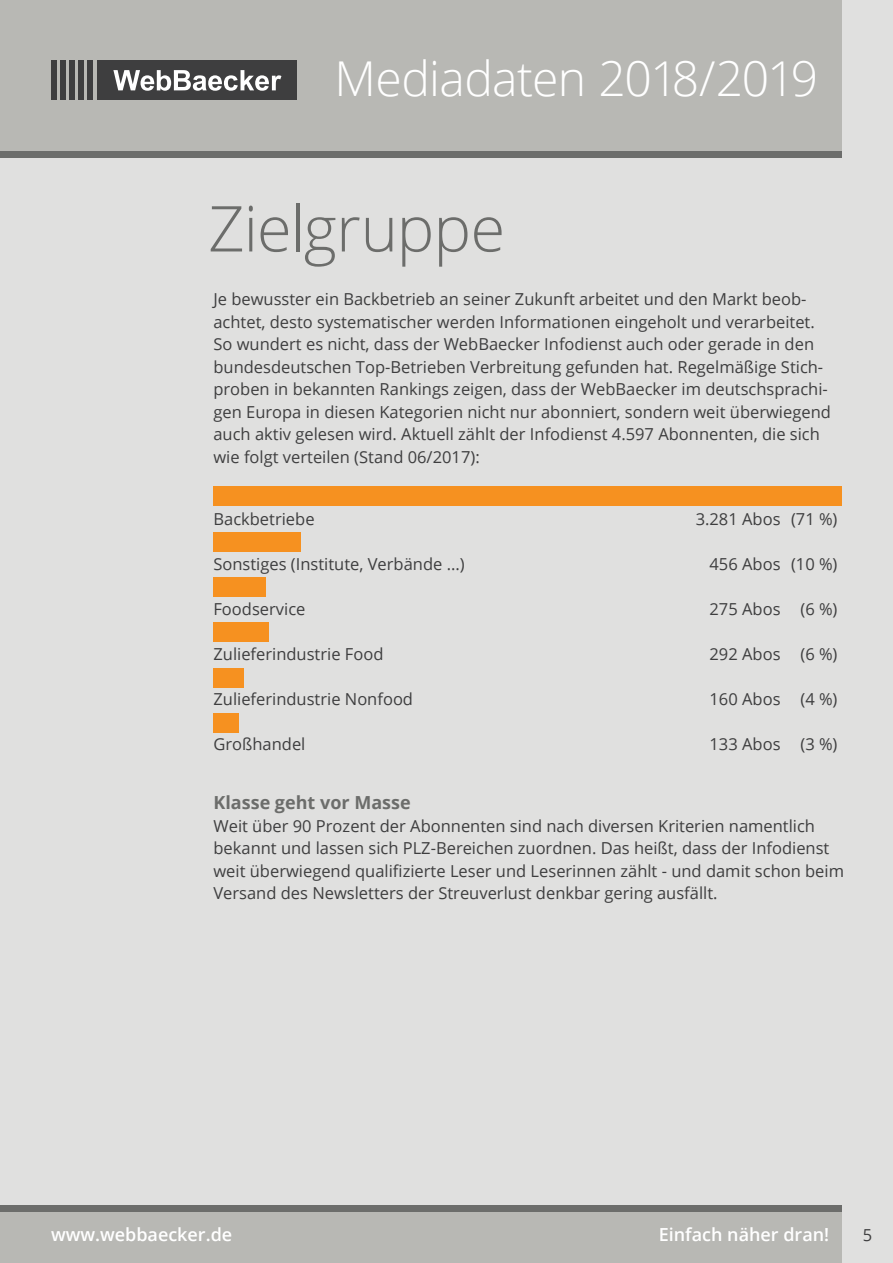
<style>
.page{position:relative;width:893px;height:1263px;background:#e0e0df}
.page>*{position:absolute;margin:0;border:0;box-sizing:border-box;transform-origin:0 0}
.t1{font:300 63.3px "Open Sans";letter-spacing:-.015em;color:#6c6d6b}
.t2{font:300 48px "Open Sans";letter-spacing:-.02em;color:#fff}
.t3{font:600 18px "Open Sans";color:#fff}
.t4{font:700 18px "Open Sans";color:#6c6d6b}
.t5{font:16.5px/22.5px "Open Sans";color:#3e3e3f}
</style>
<div class="page">
<div style="left:0;top:0;width:842px;height:151px;background:#b8b8b4"></div>
<div style="left:0;top:1212px;width:842px;height:51px;background:#b8b8b4"></div>
<div style="left:0;top:151px;width:842px;height:7px;background:#6c6d6b"></div>
<div style="left:88px;top:60px;width:5px;height:40px;background:#3e3e3f"></div>
<div style="left:97px;top:60px;width:200px;height:40px;background:#3e3e3f"></div>
<div style="left:51px;top:60px;width:5px;height:40px;background:#3e3e3f"></div>
<div style="left:60px;top:60px;width:5px;height:40px;background:#3e3e3f"></div>
<div style="left:69px;top:60px;width:6px;height:40px;background:#3e3e3f"></div>
<div style="left:78px;top:60px;width:6px;height:40px;background:#3e3e3f"></div>
<svg style="left:113px;top:70px;width:168px;height:21px"></svg>
<div style="left:0;top:1205px;width:842px;height:7px;background:#6c6d6b"></div>
<div style="left:213px;top:487px;width:629px;height:19px;background:#f69120"></div>
<div style="left:213px;top:532px;width:88px;height:19px;background:#f69120"></div>
<div style="left:213px;top:577px;width:53px;height:20px;background:#f69120"></div>
<div style="left:213px;top:623px;width:56px;height:19px;background:#f69120"></div>
<div style="left:213px;top:668px;width:31px;height:19px;background:#f69120"></div>
<div style="left:213px;top:713px;width:26px;height:19px;background:#f69120"></div>
<h2 class="t2" style="left:334px;top:46px;width:485px">Mediadaten 2018/2019</h2>
<h1 class="t1" style="left:208px;top:185px;width:299px">Zielgruppe</h1>
<p class="t5" style="left:213px;top:288px;width:619px">Je bewusster ein Backbetrieb an seiner Zukunft arbeitet und den Markt beob&shy;achtet, desto systematischer werden Informationen eingeholt und verarbeitet.<br>So wundert es nicht, dass der WebBaecker Infodienst auch oder gerade in den bundesdeutschen Top-Betrieben Verbreitung gefunden hat. Regelmäßige Stich&shy;proben in bekannten Rankings zeigen, dass der WebBaecker im deutschsprachi&shy;gen Europa in diesen Kategorien nicht nur abonniert, sondern weit überwiegend auch aktiv gelesen wird. Aktuell zählt der Infodienst 4.597 Abonnenten, die sich wie folgt verteilen (Stand 06/2017):</p>
<p class="t5" style="left:213px;top:508px;width:103px">Backbetriebe</p>
<p class="t5" style="left:696px;top:508px;width:143px">3.281 Abos (71 %)</p>
<p class="t5" style="left:213px;top:553px;width:253px">Sonstiges (Institute, Verbände ...)</p>
<p class="t5" style="left:709px;top:553px;width:129px">456 Abos (10 %)</p>
<p class="t5" style="left:213px;top:598px;width:93px">Foodservice</p>
<p class="t5" style="left:709px;top:598px;width:129px">275 Abos (6 %)</p>
<p class="t5" style="left:213px;top:643px;width:171px">Zulieferindustrie Food</p>
<p class="t5" style="left:709px;top:643px;width:129px">292 Abos (6 %)</p>
<p class="t5" style="left:213px;top:688px;width:201px">Zulieferindustrie Nonfood</p>
<p class="t5" style="left:709px;top:688px;width:129px">160 Abos (4 %)</p>
<p class="t5" style="left:213px;top:733px;width:93px">Großhandel</p>
<p class="t5" style="left:709px;top:733px;width:129px">133 Abos (3 %)</p>
<p class="t4" style="left:213px;top:790px;width:199px">Klasse geht vor Masse</p>
<p class="t5" style="left:213px;top:814px;width:632px">Weit über 90 Prozent der Abonnenten sind nach diversen Kriterien namentlich bekannt und lassen sich PLZ-Bereichen zuordnen. Das heißt, dass der Infodienst weit überwiegend qualifizierte Leser und Leserinnen zählt - und damit schon beim Versand des Newsletters der Streuverlust denkbar gering ausfällt.</p>
<p class="t3" style="left:51px;top:1222px;width:183px">www.webbaecker.de</p>
<p class="t3" style="left:659px;top:1222px;width:172px">Einfach näher dran!</p>
<p class="t5" style="left:863px;top:1223px;width:11px">5</p>
</div>
